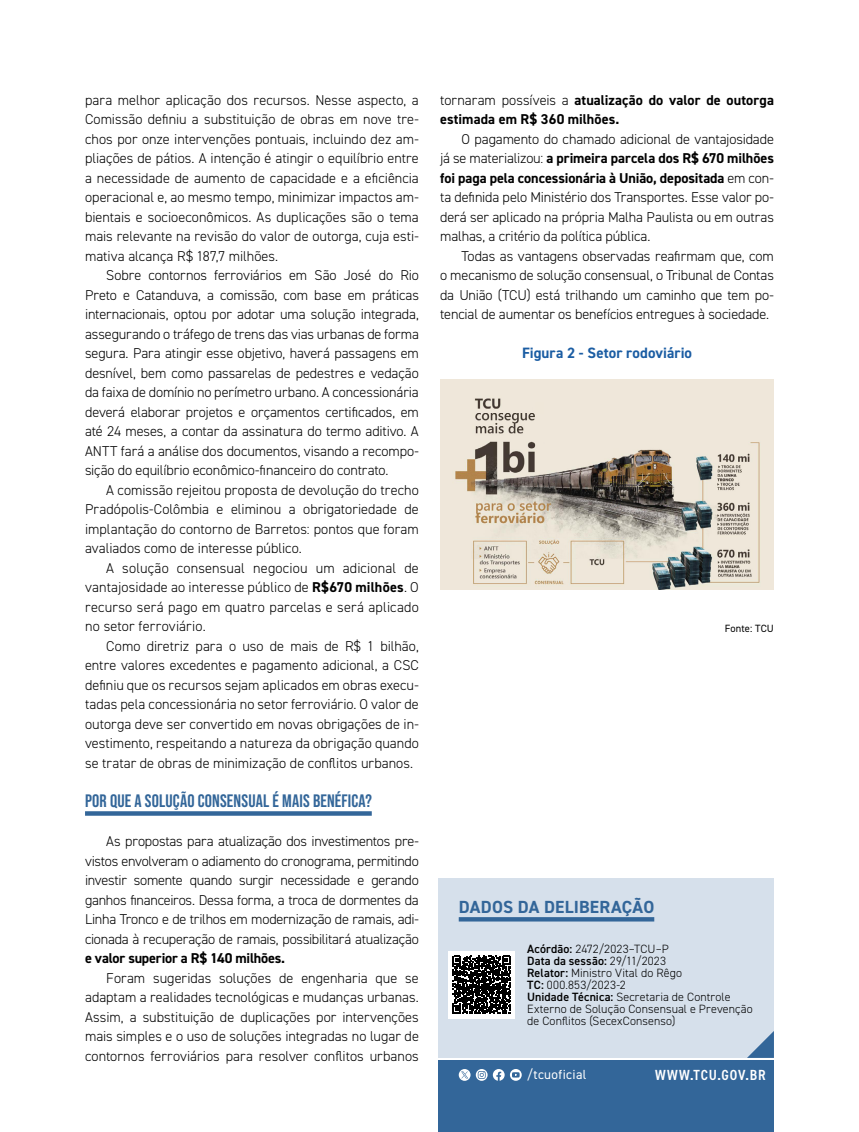
<style>
.page{position:relative;width:859px;height:1132px;background:#fff}
.page>*{position:absolute;margin:0;border:0;box-sizing:border-box;transform-origin:0 0}
.t1{font:700 18px "Bebas Neue Pro";letter-spacing:.01em;color:#369}
.t2{font:700 17.55px "DIN2014";letter-spacing:.01em;color:#369}
.t3{font:700 15px "DIN2014";letter-spacing:.005em;color:#1b5da3}
.t4{font:600 condensed 14.7px "DIN2014";letter-spacing:.06em;color:#fff}
.t5{font:300 14.25px/19.5px "DIN2014";color:#000;text-align:justify}
.t6{font:700 14.25px/19.5px "DIN2014";letter-spacing:.005em;color:#000}
.t7{font:700 14.25px "DIN2014";letter-spacing:-.015em;color:#000}
.t8{font:13.2px "DIN2014";letter-spacing:.03em;color:#fff}
.t9{font:300 12px/12px "DIN2014";letter-spacing:.015em;color:#000}
.t10{font:10.5px "DIN2014";letter-spacing:.015em;color:#000}
.s1{font-weight:700}
.s2{font-weight:300}
.s3{font-weight:600}
</style>
<div class="page">
<svg style="left:85px;top:811px;width:287px;height:4px"></svg>
<img style="left:440px;top:379px;width:334px;height:210px">
<div style="left:438px;top:1060px;width:336px;height:71px;background:#369"></div>
<svg style="left:476px;top:1069px;width:46px;height:11px"></svg>
<svg style="left:459px;top:1069px;width:11px;height:11px"></svg>
<div style="left:438px;top:878px;width:336px;height:179px;background:#d6e0eb"></div>
<svg style="left:459px;top:917px;width:195px;height:4px"></svg>
<div style="left:448px;top:950px;width:67px;height:67px;background:#fff"></div>
<svg style="left:453px;top:955px;width:57px;height:58px"></svg>
<svg style="left:748px;top:1031px;width:26px;height:26px"></svg>
<p class="t5" style="left:85px;top:90px;width:335px">para melhor aplicação dos recursos. Nesse aspecto, a Comissão definiu a substituição de obras em nove tre&shy;chos por onze intervenções pontuais, incluindo dez am&shy;pliações de pátios. A intenção é atingir o equilíbrio entre a necessidade de aumento de capacidade e a eficiência operacional e, ao mesmo tempo, minimizar impactos am&shy;bientais e socioeconômicos. As duplicações são o tema mais relevante na revisão do valor de outorga, cuja esti&shy;mativa alcança R$ 187,7 milhões.</p>
<p class="t5" style="left:85px;top:265px;width:335px;text-indent:21px">Sobre contornos ferroviários em São José do Rio Preto e Catanduva, a comissão, com base em práticas internacionais, optou por adotar uma solução integrada, assegurando o tráfego de trens das vias urbanas de forma segura. Para atingir esse objetivo, haverá passagens em desnível, bem como passarelas de pedestres e vedação da faixa de domínio no perímetro urbano. A concessionária deverá elaborar projetos e orçamentos certificados, em até 24 meses, a contar da assinatura do termo aditivo. A ANTT fará a análise dos documentos, visando a recompo&shy;sição do equilíbrio econômico-financeiro do contrato.</p>
<p class="t5" style="left:85px;top:480px;width:335px;text-indent:21px">A comissão rejeitou proposta de devolução do trecho Pradópolis-Colômbia e eliminou a obrigatoriedade de implantação do contorno de Barretos: pontos que foram avaliados como de interesse público.</p>
<p class="t5" style="left:85px;top:558px;width:335px;text-indent:21px">A solução consensual negociou um adicional de vantajosidade ao interesse público de <span class="s1">R$670 milhões</span>. O recurso será pago em quatro parcelas e será aplicado no setor ferroviário.</p>
<p class="t5" style="left:85px;top:636px;width:335px;text-indent:21px">Como diretriz para o uso de mais de R$ 1 bilhão, entre valores excedentes e pagamento adicional, a CSC definiu que os recursos sejam aplicados em obras execu&shy;tadas pela concessionária no setor ferroviário. O valor de outorga deve ser convertido em novas obrigações de in&shy;vestimento, respeitando a natureza da obrigação quando se tratar de obras de minimização de conflitos urbanos.</p>
<p class="t1" style="left:85px;top:790px;width:288px">POR QUE A SOLUÇÃO CONSENSUAL É MAIS BENÉFICA?</p>
<p class="t5" style="left:85px;top:831px;width:335px;text-indent:21px">As propostas para atualização dos investimentos pre&shy;vistos envolveram o adiamento do cronograma, permitindo investir somente quando surgir necessidade e gerando ganhos financeiros. Dessa forma, a troca de dormentes da Linha Tronco e de trilhos em modernização de ramais, adi&shy;cionada à recuperação de ramais, possibilitará atualização</p>
<p class="t7" style="left:85px;top:948px;width:202px">e valor superior a R$ 140 milhões.</p>
<p class="t5" style="left:85px;top:967px;width:335px;text-indent:21px">Foram sugeridas soluções de engenharia que se adaptam a realidades tecnológicas e mudanças urbanas.<br>Assim, a substituição de duplicações por intervenções mais simples e o uso de soluções integradas no lugar de contornos ferroviários para resolver conflitos urbanos</p>
<p class="t6" style="left:440px;top:90px;width:335px"><span class="s2">tornaram possíveis a</span> atualização do valor de outorga estimada em R$ 360 milhões.</p>
<p class="t5" style="left:440px;top:129px;width:335px;text-indent:21px">O pagamento do chamado adicional de vantajosidade já se materializou: <span class="s1">a primeira parcela dos R$ 670 milhões foi paga pela concessionária à União, depositada</span> em con&shy;ta definida pelo Ministério dos Transportes. Esse valor po&shy;derá ser aplicado na própria Malha Paulista ou em outras malhas, a critério da política pública.</p>
<p class="t5" style="left:440px;top:246px;width:335px;text-indent:21px">Todas as vantagens observadas reafirmam que, com o mecanismo de solução consensual, o Tribunal de Contas da União (TCU) está trilhando um caminho que tem po&shy;tencial de aumentar os benefícios entregues à sociedade.</p>
<p class="t3" style="left:522px;top:343px;width:171px">Figura 2 - Setor rodoviário</p>
<p class="t10" style="left:725px;top:621px;width:51px">Fonte: TCU</p>
<p class="t2" style="left:459px;top:895px;width:197px">DADOS DA DELIBERAÇÃO</p>
<p class="t9" style="left:527px;top:942px;width:227px"><span class="s3">Acórdão:</span> 2472/2023–TCU–P<br><span class="s3">Data da sessão:</span> 29/11/2023<br><span class="s3">Relator:</span> Ministro Vital do Rêgo<br><span class="s3">TC:</span> 000.853/2023-2<br><span class="s3">Unidade Técnica:</span> Secretaria de Controle<br>Externo de Solução Consensual e Prevenção de Conflitos (SecexConsenso)</p>
<p class="t8" style="left:527px;top:1066px;width:61px">/tcuoficial</p>
<p class="t4" style="left:655px;top:1065px;width:112px">WWW.TCU.GOV.BR</p>
</div>
